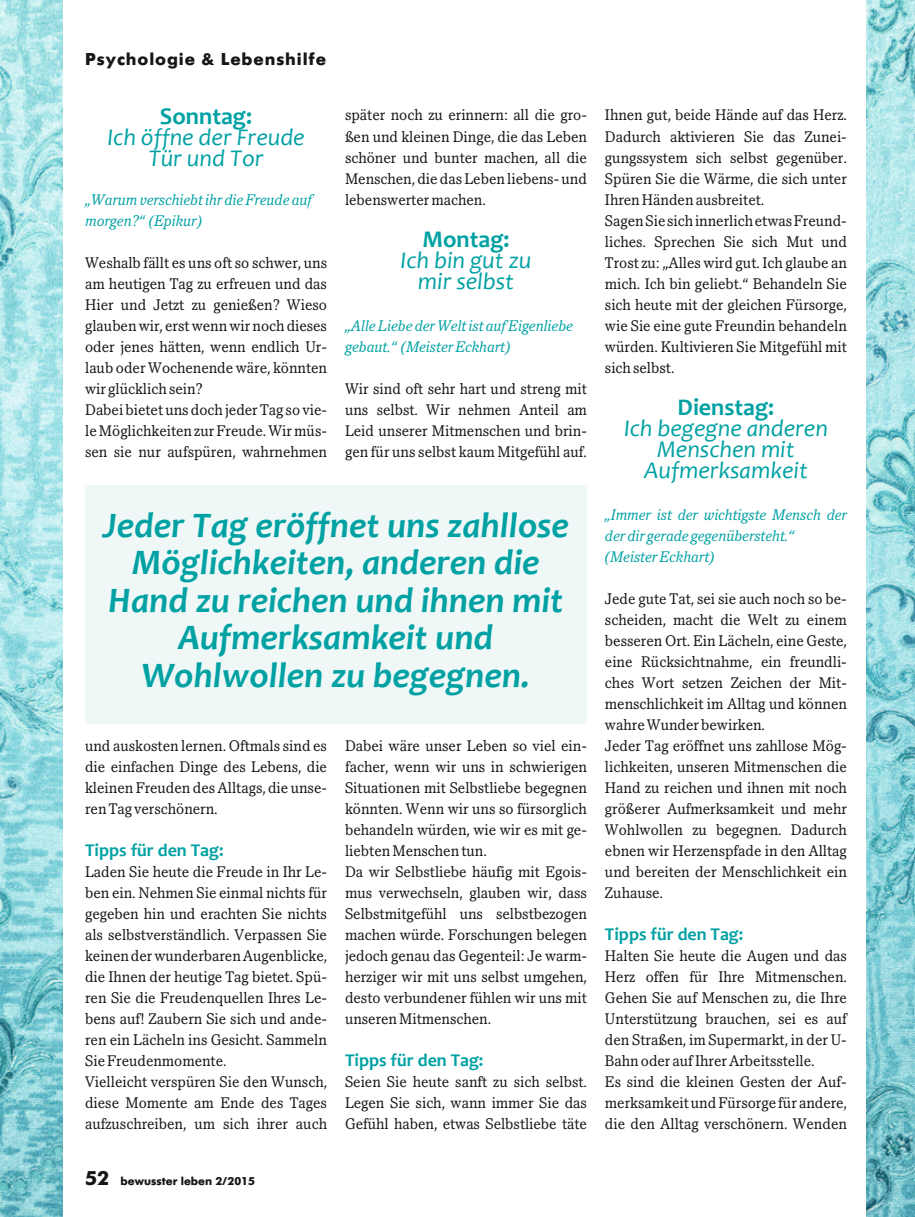
<style>
.page{position:relative;width:915px;height:1217px;background:#fff}
.page>*{position:absolute;margin:0;border:0;box-sizing:border-box;transform-origin:0 0}
.t1{font:italic 700 36px/37.5px "Candara";color:#00a1a3;text-align:center}
.t2{font:italic 24px/21px "Candara";color:#00a1a3;text-align:center}
.t3{font:700 24px "Candara";color:#00a1a3}
.t4{font:700 18px "Candara";color:#00a1a3}
.t5{font:700 18px "Futura SB";letter-spacing:.05em;color:#151616}
.t6{font:15px/21px "Pacella SB";color:#151616}
.t7{font:italic 15px/21px "Pacella SB";color:#00a1a3}
.t8{font:700 12px "Futura SB";color:#151616}
.s1{font-size:21px}
</style>
<div class="page">
<img style="left:0;top:0;width:914px;height:1216px">
<img style="left:914px;top:0;width:1px;height:1216px">
<div style="left:64px;top:0;width:801px;height:1216px;background:#fff"></div>
<div style="left:85px;top:485px;width:501px;height:238px;background:#eff7f7"></div>
<p class="t5" style="left:85px;top:49px;width:242px">Psychologie &amp; Lebenshilfe</p>
<h2 class="t3" style="left:160px;top:101px;width:94px">Sonntag:</h2>
<h2 class="t2" style="left:107px;top:126px;width:199px">Ich öffne der Freude<br>Tür und Tor</h2>
<p class="t7" style="left:85px;top:189px;width:228px">„Warum verschiebt ihr die Freude auf morgen?“ (Epikur)</p>
<p class="t6" style="left:85px;top:252px;width:243px">Weshalb fällt es uns oft so schwer, uns am heutigen Tag zu erfreuen und das Hier und Jetzt zu genießen? Wieso glauben wir, erst wenn wir noch dieses oder jenes hätten, wenn endlich Ur&shy;laub oder Wochenende wäre, könnten wir glücklich sein?<br>Dabei bietet uns doch jeder Tag so vie&shy;le Möglichkeiten zur Freude. Wir müs&shy;sen sie nur aufspüren, wahrnehmen</p>
<p class="t6" style="left:345px;top:105px;width:243px;text-align:justify">später noch zu erinnern: all die gro&shy;ßen und kleinen Dinge, die das Leben schöner und bunter machen, all die Menschen, die das Leben liebens- und lebenswerter machen.</p>
<h2 class="t3" style="left:422px;top:224px;width:89px">Montag:</h2>
<h2 class="t2" style="left:400px;top:249px;width:132px">Ich bin gut zu mir selbst</h2>
<p class="t7" style="left:345px;top:315px;width:229px">„Alle Liebe der Welt ist auf Eigenliebe gebaut.“ (Meister Eckhart)</p>
<p class="t6" style="left:345px;top:378px;width:243px;text-align:justify">Wir sind oft sehr hart und streng mit uns selbst. Wir nehmen Anteil am Leid unserer Mitmenschen und brin&shy;gen für uns selbst kaum Mitgefühl auf.</p>
<h1 class="t1" style="left:103px;top:506px;width:467px">Jeder Tag eröffnet uns zahllose<br>Möglichkeiten, anderen die<br>Hand zu reichen und ihnen mit<br>Aufmerksamkeit und<br>Wohlwollen zu begegnen.</h1>
<p class="t6" style="left:85px;top:735px;width:243px;text-align:justify">und auskosten lernen. Oftmals sind es die einfachen Dinge des Lebens, die kleinen Freuden des Alltags, die unse&shy;ren Tag verschönern.</p>
<p class="t4" style="left:85px;top:839px;width:140px">Tipps für den Tag:</p>
<p class="t6" style="left:85px;top:861px;width:243px">Laden Sie heute die Freude in Ihr Le&shy;ben ein. Nehmen Sie einmal nichts für gegeben hin und erachten Sie nichts als selbstverständlich. Verpassen Sie keinen der wunderbaren Augenblicke, die Ihnen der heutige Tag bietet. Spü&shy;ren Sie die Freudenquellen Ihres Le&shy;bens auf! Zaubern Sie sich und ande&shy;ren ein Lächeln ins Gesicht. Sammeln Sie Freudenmomente.<br>Vielleicht verspüren Sie den Wunsch, diese Momente am Ende des Tages aufzuschreiben, um sich ihrer auch</p>
<p class="t8" style="left:85px;top:1174px;width:171px"><span class="s1">52</span> bewusster leben 2/2015</p>
<p class="t6" style="left:345px;top:735px;width:243px">Dabei wäre unser Leben so viel ein&shy;facher, wenn wir uns in schwierigen Situationen mit Selbstliebe begegnen könnten. Wenn wir uns so fürsorglich behandeln würden, wie wir es mit ge&shy;liebten Menschen tun.<br>Da wir Selbstliebe häufig mit Egois&shy;mus verwechseln, glauben wir, dass Selbstmitgefühl uns selbstbezogen machen würde. Forschungen belegen jedoch genau das Gegenteil: Je warm&shy;herziger wir mit uns selbst umgehen, desto verbundener fühlen wir uns mit unseren Mitmenschen.</p>
<p class="t4" style="left:345px;top:1049px;width:140px">Tipps für den Tag:</p>
<p class="t6" style="left:345px;top:1071px;width:243px;text-align:justify">Seien Sie heute sanft zu sich selbst.<br>Legen Sie sich, wann immer Sie das Gefühl haben, etwas Selbstliebe täte</p>
<p class="t6" style="left:604px;top:105px;width:243px">Ihnen gut, beide Hände auf das Herz.<br>Dadurch aktivieren Sie das Zunei&shy;gungssystem sich selbst gegenüber.<br>Spüren Sie die Wärme, die sich unter Ihren Händen ausbreitet.<br>Sagen Sie sich innerlich etwas Freund&shy;liches. Sprechen Sie sich Mut und Trost zu: „Alles wird gut. Ich glaube an mich. Ich bin geliebt.“ Behandeln Sie sich heute mit der gleichen Fürsorge, wie Sie eine gute Freundin behandeln würden. Kultivieren Sie Mitgefühl mit sich selbst.</p>
<h2 class="t3" style="left:677px;top:392px;width:98px">Dienstag:</h2>
<h2 class="t2" style="left:624px;top:417px;width:205px">Ich begegne anderen<br>Menschen mit<br>Aufmerksamkeit</h2>
<p class="t7" style="left:604px;top:504px;width:243px">„Immer ist der wichtigste Mensch der der dir gerade gegenübersteht.“ (Meister Eckhart)</p>
<p class="t6" style="left:604px;top:588px;width:243px">Jede gute Tat, sei sie auch noch so be&shy;scheiden, macht die Welt zu einem besseren Ort. Ein Lächeln, eine Geste, eine Rücksichtnahme, ein freundli&shy;ches Wort setzen Zeichen der Mit&shy;menschlichkeit im Alltag und können wahre Wunder bewirken.<br>Jeder Tag eröffnet uns zahllose Mög&shy;lichkeiten, unseren Mitmenschen die Hand zu reichen und ihnen mit noch größerer Aufmerksamkeit und mehr Wohlwollen zu begegnen. Dadurch ebnen wir Herzenspfade in den Alltag und bereiten der Menschlichkeit ein Zuhause.</p>
<p class="t4" style="left:604px;top:923px;width:140px">Tipps für den Tag:</p>
<p class="t6" style="left:604px;top:945px;width:243px">Halten Sie heute die Augen und das Herz offen für Ihre Mitmenschen.<br>Gehen Sie auf Menschen zu, die Ihre Unterstützung brauchen, sei es auf den Straßen, im Supermarkt, in der U-Bahn oder auf Ihrer Arbeitsstelle.<br>Es sind die kleinen Gesten der Auf&shy;merksamkeit und Fürsorge für andere, die den Alltag verschönern. Wenden</p>
</div>
